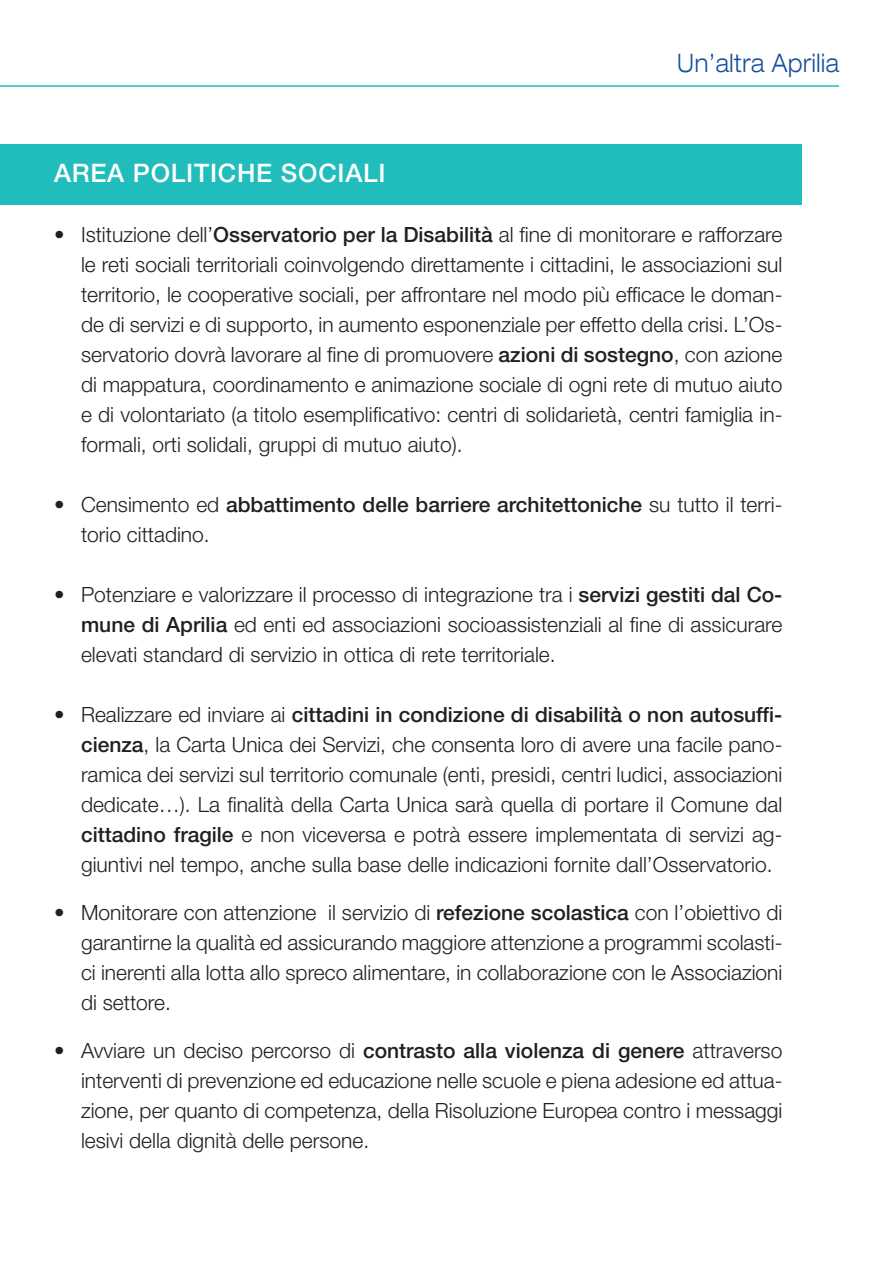
<style>
.page{position:relative;width:893px;height:1263px;background:#fff}
.page>*{position:absolute;margin:0;border:0;box-sizing:border-box;transform-origin:0 0}
.t1{font:500 25.5px "Helvetica Neue LT Std";letter-spacing:.03em;color:#fff}
.t2{font:300 expanded 25.5px "Helvetica Neue LT Std";letter-spacing:.03em;color:#144e9d;scale:.85 1}
.t3{font:300 21px/30px "Helvetica Neue LT Std";color:#231f20;text-align:justify}
.s1{font-weight:500}
</style>
<div class="page">
<div style="left:0;top:145px;width:801px;height:60px;background:#21bdbd"></div>
<hr style="left:0;top:85px;width:839px;height:2px;background:#21bdbd">
<p class="t1" style="left:54px;top:158px;width:333px">AREA POLITICHE SOCIALI</p>
<p class="t2" style="left:677px;top:48px;width:192px">Un’altra Aprilia</p>
<p class="t3" style="left:81px;top:219px;width:703px;text-indent:-27px">• Istituzione dell’<span class="s1">Osservatorio per la Disabilità</span> al fine di monitorare e rafforzare le reti sociali territoriali coinvolgendo direttamente i cittadini, le associazioni sul territorio, le cooperative sociali, per affrontare nel modo più efficace le doman&shy;de di servizi e di supporto, in aumento esponenziale per effetto della crisi. L’Os&shy;servatorio dovrà lavorare al fine di promuovere <span class="s1">azioni di sostegno</span>, con azione di mappatura, coordinamento e animazione sociale di ogni rete di mutuo aiuto e di volontariato (a titolo esemplificativo: centri di solidarietà, centri famiglia in&shy;formali, orti solidali, gruppi di mutuo aiuto).</p>
<p class="t3" style="left:81px;top:489px;width:703px;text-indent:-27px">• Censimento ed <span class="s1">abbattimento delle barriere architettoniche</span> su tutto il terri&shy;torio cittadino.</p>
<p class="t3" style="left:81px;top:579px;width:703px;text-indent:-27px">• Potenziare e valorizzare il processo di integrazione tra i <span class="s1">servizi gestiti dal Co&shy;mune di Aprilia</span> ed enti ed associazioni socioassistenziali al fine di assicurare elevati standard di servizio in ottica di rete territoriale.</p>
<p class="t3" style="left:81px;top:699px;width:703px;text-indent:-27px">• Realizzare ed inviare ai <span class="s1">cittadini in condizione di disabilità o non autosuffi&shy;cienza</span>, la Carta Unica dei Servizi, che consenta loro di avere una facile pano&shy;ramica dei servizi sul territorio comunale (enti, presidi, centri ludici, associazioni dedicate…). La finalità della Carta Unica sarà quella di portare il Comune dal <span class="s1">cittadino fragile</span> e non viceversa e potrà essere implementata di servizi ag&shy;giuntivi nel tempo, anche sulla base delle indicazioni fornite dall’Osservatorio.</p>
<p class="t3" style="left:81px;top:897px;width:703px;text-indent:-27px">• Monitorare con attenzione il servizio di <span class="s1">refezione scolastica</span> con l’obiettivo di garantirne la qualità ed assicurando maggiore attenzione a programmi scolasti&shy;ci inerenti alla lotta allo spreco alimentare, in collaborazione con le Associazioni di settore.</p>
<p class="t3" style="left:81px;top:1035px;width:703px;text-indent:-27px">• Avviare un deciso percorso di <span class="s1">contrasto alla violenza di genere</span> attraverso interventi di prevenzione ed educazione nelle scuole e piena adesione ed attua&shy;zione, per quanto di competenza, della Risoluzione Europea contro i messaggi lesivi della dignità delle persone.</p>
</div>
